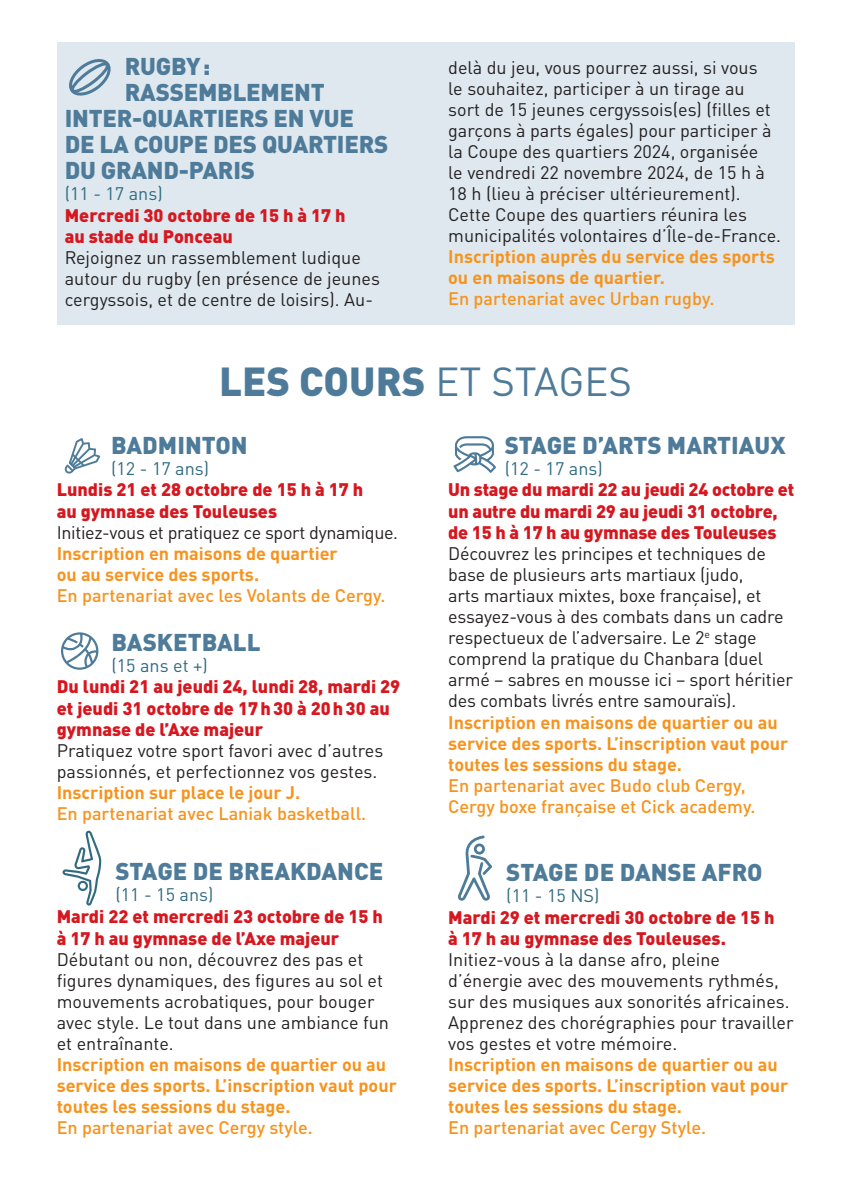
<style>
.page{position:relative;width:851px;height:1191px;background:#fff}
.page>*{position:absolute;margin:0;border:0;box-sizing:border-box;transform-origin:0 0}
.t1{font:900 40px "DIN Pro";color:#4e7b99}
.t2{font:900 24px "DIN Pro";letter-spacing:-.01em;color:#4e7b99}
.t3{font:18px/21px "DIN Pro";color:#231f20}
.t4{font:700 18px/21px "DIN Pro";color:#f7931d}
.t5{font:900 18px/21.6px "DIN Pro";color:#d7171f}
.t6{font:500 18px/21px "DIN Pro";color:#f7931d}
.t7{font:18px "DIN Pro";color:#316b81}
.t8{font:18px "DIN Pro";letter-spacing:-.02em;color:#231f20}
.s1{font-weight:400}
</style>
<div class="page">
<div style="left:57px;top:43px;width:737px;height:282px;background:#dee8ee"></div>
<svg style="left:69px;top:59px;width:42px;height:37px"></svg>
<svg style="left:64px;top:438px;width:36px;height:35px"></svg>
<svg style="left:61px;top:632px;width:37px;height:38px"></svg>
<svg style="left:458px;top:835px;width:34px;height:65px"></svg>
<svg style="left:453px;top:436px;width:43px;height:37px"></svg>
<svg style="left:62px;top:830px;width:40px;height:75px"></svg>
<h2 class="t2" style="left:125px;top:47px;width:87px">RUGBY:</h2>
<h2 class="t2" style="left:125px;top:73px;width:201px">RASSEMBLEMENT</h2>
<h2 class="t2" style="left:65px;top:99px;width:291px">INTER-QUARTIERS EN VUE</h2>
<h2 class="t2" style="left:65px;top:125px;width:325px">DE LA COUPE DES QUARTIERS</h2>
<h2 class="t2" style="left:65px;top:151px;width:192px">DU GRAND-PARIS</h2>
<p class="t7" style="left:65px;top:179px;width:99px">(11 - 17 ans)</p>
<p class="t5" style="left:65px;top:203px;width:282px">Mercredi 30 octobre de 15 h à 17 h au stade du Ponceau</p>
<p class="t3" style="left:65px;top:245px;width:317px">Rejoignez un rassemblement ludique autour du rugby (en présence de jeunes cergyssois, et de centre de loisirs). Au-</p>
<p class="t3" style="left:448px;top:55px;width:334px">delà du jeu, vous pourrez aussi, si vous<br>le souhaitez, participer à un tirage au sort de 15 jeunes cergyssois(es) (filles et garçons à parts égales) pour participer à la Coupe des quartiers 2024, organisée<br>le vendredi 22 novembre 2024, de 15 h à 18 h (lieu à préciser ultérieurement).<br>Cette Coupe des quartiers réunira les municipalités volontaires d’Île-de-France.</p>
<p class="t4" style="left:448px;top:244px;width:328px">Inscription auprès du service des sports ou en maisons de quartier.</p>
<p class="t6" style="left:448px;top:286px;width:268px">En partenariat avec Urban rugby.</p>
<h1 class="t1" style="left:219px;top:349px;width:414px">LES COURS <span class="s1">ET STAGES</span></h1>
<h2 class="t2" style="left:111px;top:426px;width:138px">BADMINTON</h2>
<p class="t7" style="left:111px;top:454px;width:99px">(12 - 17 ans)</p>
<p class="t5" style="left:57px;top:478px;width:308px">Lundis 21 et 28 octobre de 15 h à 17 h au gymnase des Touleuses</p>
<p class="t8" style="left:57px;top:518px;width:343px">Initiez-vous et pratiquez ce sport dynamique.</p>
<p class="t4" style="left:57px;top:540px;width:282px">Inscription en maisons de quartier ou au service des sports.</p>
<p class="t6" style="left:57px;top:583px;width:330px">En partenariat avec les Volants de Cergy.</p>
<h2 class="t2" style="left:111px;top:622px;width:150px">BASKETBALL</h2>
<p class="t7" style="left:111px;top:651px;width:98px">(15 ans et +)</p>
<p class="t5" style="left:57px;top:674px;width:345px">Du lundi 21 au jeudi 24, lundi 28, mardi 29 et jeudi 31 octobre de 17h30 à 20h30 au gymnase de l’Axe majeur</p>
<p class="t3" style="left:57px;top:738px;width:328px">Pratiquez votre sport favori avec d’autres passionnés, et perfectionnez vos gestes.</p>
<p class="t4" style="left:57px;top:780px;width:245px">Inscription sur place le jour J.</p>
<p class="t6" style="left:57px;top:801px;width:311px">En partenariat avec Laniak basketball.</p>
<h2 class="t2" style="left:115px;top:852px;width:269px">STAGE DE BREAKDANCE</h2>
<p class="t7" style="left:115px;top:880px;width:99px">(11 - 15 ans)</p>
<p class="t5" style="left:57px;top:904px;width:328px">Mardi 22 et mercredi 23 octobre de 15 h à 17 h au gymnase de l’Axe majeur</p>
<p class="t3" style="left:57px;top:947px;width:334px">Débutant ou non, découvrez des pas et figures dynamiques, des figures au sol et mouvements acrobatiques, pour bouger avec style. Le tout dans une ambiance fun et entraînante.</p>
<p class="t4" style="left:57px;top:1051px;width:341px">Inscription en maisons de quartier ou au service des sports. L’inscription vaut pour toutes les sessions du stage.</p>
<p class="t6" style="left:57px;top:1114px;width:258px">En partenariat avec Cergy style.</p>
<h2 class="t2" style="left:504px;top:426px;width:282px">STAGE D’ARTS MARTIAUX</h2>
<p class="t7" style="left:504px;top:454px;width:99px">(12 - 17 ans)</p>
<p class="t5" style="left:448px;top:478px;width:347px">Un stage du mardi 22 au jeudi 24 octobre et un autre du mardi 29 au jeudi 31 octobre, de 15 h à 17 h au gymnase des Touleuses</p>
<p class="t3" style="left:448px;top:541px;width:346px">Découvrez les principes et techniques de base de plusieurs arts martiaux (judo,<br>arts martiaux mixtes, boxe française), et essayez-vous à des combats dans un cadre respectueux de l’adversaire. Le 2<sup>e</sup> stage comprend la pratique du Chanbara (duel armé – sabres en mousse ici – sport héritier des combats livrés entre samouraïs).</p>
<p class="t4" style="left:448px;top:709px;width:341px">Inscription en maisons de quartier ou au service des sports. L’inscription vaut pour toutes les sessions du stage.</p>
<p class="t6" style="left:448px;top:772px;width:309px">En partenariat avec Budo club Cergy,<br>Cergy boxe française et Cick academy.</p>
<h2 class="t2" style="left:506px;top:853px;width:258px">STAGE DE DANSE AFRO</h2>
<p class="t7" style="left:506px;top:881px;width:95px">(11 - 15 NS)</p>
<p class="t5" style="left:448px;top:905px;width:328px">Mardi 29 et mercredi 30 octobre de 15 h à 17 h au gymnase des Touleuses.</p>
<p class="t3" style="left:448px;top:947px;width:347px">Initiez-vous à la danse afro, pleine d’énergie avec des mouvements rythmés, sur des musiques aux sonorités africaines.<br>Apprenez des chorégraphies pour travailler vos gestes et votre mémoire.</p>
<p class="t4" style="left:448px;top:1052px;width:341px">Inscription en maisons de quartier ou au service des sports. L’inscription vaut pour toutes les sessions du stage.</p>
<p class="t6" style="left:448px;top:1115px;width:259px">En partenariat avec Cergy Style.</p>
</div>
